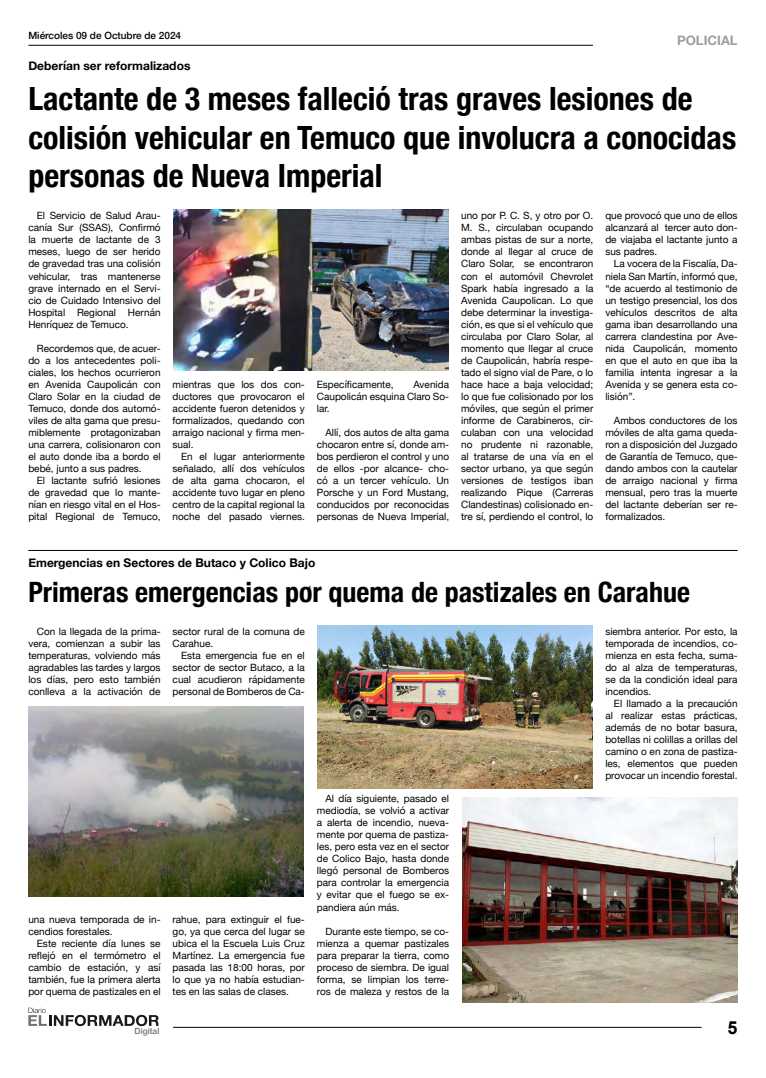
<style>
.page{position:relative;width:766px;height:1078px;background:#fff}
.page>*{position:absolute;margin:0;border:0;box-sizing:border-box;transform-origin:0 0}
.t1{font:700 condensed 32px/38.4px "Helvetica Neue";color:#000}
.t2{font:700 condensed 28px "Helvetica Neue";color:#000}
.t3{font:700 18px "Arial";color:#000}
.t4{font:700 13px "Helvetica Neue";color:#9d9d9c}
.t5{font:700 12px "Helvetica Neue";color:#000}
.t6{font:10px/12px "Helvetica Neue";color:#000;text-align:justify}
.t7{font:500 10px "Helvetica Neue";color:#000}
.t8{font:500 8.5px "Helvetica Neue";color:#717170}
</style>
<div class="page">
<hr style="left:28px;top:45px;width:564px;height:1px;background:#000">
<hr style="left:173px;top:1026px;width:528px;height:1px;background:#000">
<svg style="left:28px;top:1007px;width:131px;height:18px"></svg>
<hr style="left:28px;top:550px;width:709px;height:1px;background:#000">
<img style="left:173px;top:210px;width:275px;height:160px">
<img style="left:317px;top:625px;width:275px;height:163px">
<img style="left:28px;top:706px;width:275px;height:190px">
<img style="left:462px;top:797px;width:275px;height:205px">
<p class="t7" style="left:28px;top:28px;width:154px">Miércoles 09 de Octubre de 2024</p>
<p class="t5" style="left:28px;top:56px;width:163px">Deberían ser reformalizados</p>
<h3 class="t4" style="left:677px;top:30px;width:62px">POLICIAL</h3>
<h1 class="t1" style="left:28px;top:77px;width:709px">Lactante de 3 meses falleció tras graves lesiones de colisión vehicular en Temuco que involucra a conocidas personas de Nueva Imperial</h1>
<p class="t6" style="left:28px;top:210px;width:134px;text-indent:8px">El Servicio de Salud Arau&shy;canía Sur (SSAS), Confirmó la muerte de lactante de 3 meses, luego de ser herido de gravedad tras una colisión vehicular, tras mantenerse grave internado en el Servi&shy;cio de Cuidado Intensivo del Hospital Regional Hernán Henríquez de Temuco.</p>
<p class="t6" style="left:28px;top:342px;width:134px;text-indent:9px">Recordemos que, de acuer&shy;do a los antecedentes poli&shy;ciales, los hechos ocurrieron en Avenida Caupolicán con Claro Solar en la ciudad de Temuco, donde dos automó&shy;viles de alta gama que presu&shy;miblemente protagonizaban una carrera, colisionaron con el auto donde iba a bordo el bebé, junto a sus padres.</p>
<p class="t6" style="left:28px;top:474px;width:134px;text-indent:8px">El lactante sufrió lesiones de gravedad que lo mante&shy;nían en riesgo vital en el Hos&shy;pital Regional de Temuco,</p>
<p class="t6" style="left:172px;top:379px;width:134px">mientras que los dos con&shy;ductores que provocaron el accidente fueron detenidos y formalizados, quedando con arraigo nacional y firma men&shy;sual.</p>
<p class="t6" style="left:172px;top:451px;width:134px;text-indent:8px">En el lugar anteriormente señalado, allí dos vehículos de alta gama chocaron, el accidente tuvo lugar en pleno centro de la capital regional la noche del pasado viernes.</p>
<p class="t6" style="left:317px;top:379px;width:78px">Específicamente,</p>
<p class="t6" style="left:317px;top:379px;width:134px;text-indent:96px">Avenida Caupolicán esquina Claro So&shy;lar.</p>
<p class="t6" style="left:317px;top:427px;width:134px;text-indent:8px">Allí, dos autos de alta gama chocaron entre sí, donde am&shy;bos perdieron el control y uno de ellos -por alcance- cho&shy;có a un tercer vehículo. Un Porsche y un Ford Mustang, conducidos por reconocidas personas de Nueva Imperial,</p>
<p class="t6" style="left:461px;top:210px;width:134px">uno por P. C. S, y otro por O.<br>M. S., circulaban ocupando ambas pistas de sur a norte, donde al llegar al cruce de Claro Solar, se encontraron con el automóvil Chevrolet Spark había ingresado a la Avenida Caupolican. Lo que debe determinar la investiga&shy;ción, es que si el vehículo que circulaba por Claro Solar, al momento que llegar al cruce de Caupolicán, habría respe&shy;tado el signo vial de Pare, o lo hace hace a baja velocidad; lo que fue colisionado por los móviles, que según el primer informe de Carabineros, cir&shy;culaban con una velocidad no prudente ni razonable, al tratarse de una vía en el sector urbano, ya que según versiones de testigos iban realizando Pique (Carreras Clandestinas) colisionado en&shy;tre sí, perdiendo el control, lo</p>
<p class="t6" style="left:605px;top:210px;width:134px">que provocó que uno de ellos alcanzará al tercer auto don&shy;de viajaba el lactante junto a sus padres.</p>
<p class="t6" style="left:605px;top:258px;width:134px;text-indent:8px">La vocera de la Fiscalía, Da&shy;niela San Martín, informó que, “de acuerdo al testimonio de un testigo presencial, los dos vehículos descritos de alta gama iban desarrollando una carrera clandestina por Ave&shy;nida Caupolicán, momento en que el auto en que iba la familia intenta ingresar a la Avenida y se genera esta co&shy;lisión”.</p>
<p class="t6" style="left:605px;top:414px;width:134px;text-indent:8px">Ambos conductores de los móviles de alta gama queda&shy;ron a disposición del Juzgado de Garantía de Temuco, que&shy;dando ambos con la cautelar de arraigo nacional y firma mensual, pero tras la muerte del lactante deberían ser re&shy;formalizados.</p>
<p class="t5" style="left:28px;top:552px;width:288px">Emergencias en Sectores de Butaco y Colico Bajo</p>
<h2 class="t2" style="left:28px;top:568px;width:663px">Primeras emergencias por quema de pastizales en Carahue</h2>
<p class="t6" style="left:28px;top:626px;width:134px;text-indent:8px">Con la llegada de la prima&shy;vera, comienzan a subir las temperaturas, volviendo más agradables las tardes y largos los días, pero esto también conlleva a la activación de</p>
<p class="t6" style="left:172px;top:626px;width:134px">sector rural de la comuna de<br>Carahue.</p>
<p class="t6" style="left:172px;top:650px;width:134px;text-indent:8px">Esta emergencia fue en el sector de sector Butaco, a la cual acudieron rápidamente personal de Bomberos de Ca-</p>
<p class="t6" style="left:28px;top:914px;width:134px">una nueva temporada de in&shy;cendios forestales.</p>
<p class="t6" style="left:28px;top:938px;width:134px;text-indent:8px">Este reciente día lunes se reflejó en el termómetro el cambio de estación, y así también, fue la primera alerta por quema de pastizales en el</p>
<p class="t6" style="left:172px;top:914px;width:134px">rahue, para extinguir el fue&shy;go, ya que cerca del lugar se ubica el la Escuela Luis Cruz Martínez. La emergencia fue pasada las 18:00 horas, por lo que ya no había estudian&shy;tes en las salas de clases.</p>
<p class="t6" style="left:317px;top:793px;width:134px;text-indent:8px">Al día siguiente, pasado el mediodía, se volvió a activar a alerta de incendio, nueva&shy;mente por quema de pastiza&shy;les, pero esta vez en el sector de Colico Bajo, hasta donde llegó personal de Bomberos para controlar la emergencia y evitar que el fuego se ex&shy;pandiera aún más.</p>
<p class="t6" style="left:317px;top:925px;width:134px;text-indent:8px">Durante este tiempo, se co&shy;mienza a quemar pastizales para preparar la tierra, como proceso de siembra. De igual forma, se limpian los terre&shy;ros de maleza y restos de la</p>
<p class="t6" style="left:605px;top:626px;width:134px">siembra anterior. Por esto, la temporada de incendios, co&shy;mienza en esta fecha, suma&shy;do al alza de temperaturas, se da la condición ideal para incendios.</p>
<p class="t6" style="left:605px;top:698px;width:134px;text-indent:8px">El llamado a la precaución al realizar estas prácticas, además de no botar basura, botellas ni colillas a orillas del camino o en zona de pastiza&shy;les, elementos que pueden provocar un incendio forestal.</p>
<p class="t8" style="left:134px;top:1023px;width:26px">Digital</p>
<h3 class="t3" style="left:727px;top:1015px;width:12px">5</h3>
</div>
